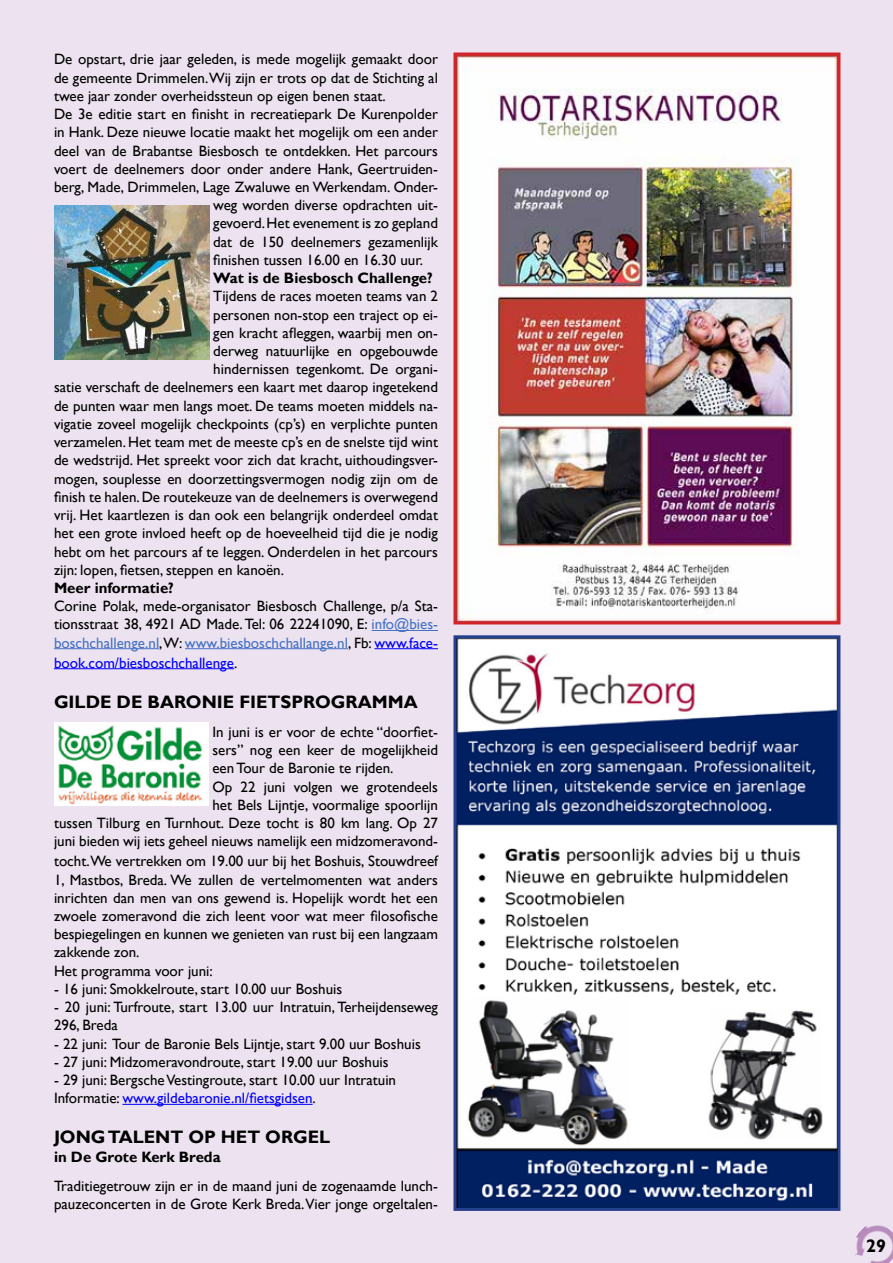
<style>
.page{position:relative;width:893px;height:1263px;background:#ede3f0}
.page>*{position:absolute;margin:0;border:0;box-sizing:border-box;transform-origin:0 0}
.t1{font:700 18px "Gill Sans";color:#000}
.t2{font:15px/18.1px "Gill Sans";color:#000}
.t3{font:700 15px "Gill Sans";color:#000}
.t4{font:15px "Gill Sans";color:#00f}
.s1{color:#4472c4}
.s2{color:#00f}
.s3{color:#000}
</style>
<div class="page">
<img style="left:855px;top:1225px;width:38px;height:38px">
<hr style="left:372px;top:630px;width:66px;height:1px;background:#4472c4">
<hr style="left:54px;top:648px;width:105px;height:1px;background:#4472c4">
<hr style="left:185px;top:648px;width:163px;height:1px;background:#4472c4">
<hr style="left:374px;top:648px;width:64px;height:1px;background:#00f">
<hr style="left:54px;top:668px;width:180px;height:1px;background:#00f">
<hr style="left:122px;top:1104px;width:191px;height:1px;background:#00f">
<img style="left:457px;top:56px;width:379px;height:564px">
<div style="left:453px;top:52px;width:387px;height:572px;border:3px solid #d2232a"></div>
<img style="left:457px;top:639px;width:379px;height:568px">
<div style="left:453px;top:635px;width:387px;height:576px;border:3px solid #25408f"></div>
<img style="left:55px;top:205px;width:154px;height:154px">
<img style="left:54px;top:722px;width:154px;height:83px">
<p class="t2" style="left:54px;top:51px;width:385px">De opstart, drie jaar geleden, is mede mogelijk gemaakt door</p>
<p class="t2" style="left:54px;top:69px;width:385px">de gemeente Drimmelen.Wij zijn er trots op dat de Stichting al</p>
<p class="t2" style="left:54px;top:87px;width:333px">twee jaar zonder overheidssteun op eigen benen staat.</p>
<p class="t2" style="left:54px;top:105px;width:385px">De 3e editie start en finisht in recreatiepark De Kurenpolder</p>
<p class="t2" style="left:54px;top:123px;width:385px">in Hank. Deze nieuwe locatie maakt het mogelijk om een ander</p>
<p class="t2" style="left:54px;top:142px;width:385px">deel van de Brabantse Biesbosch te ontdekken. Het parcours</p>
<p class="t2" style="left:54px;top:160px;width:385px">voert de deelnemers door onder andere Hank, Geertruiden-</p>
<p class="t2" style="left:54px;top:178px;width:385px">berg, Made, Drimmelen, Lage Zwaluwe en Werkendam. Onder-</p>
<p class="t2" style="left:213px;top:196px;width:226px">weg worden diverse opdrachten uit-</p>
<p class="t2" style="left:213px;top:215px;width:226px">gevoerd. Het evenement is zo gepland</p>
<p class="t2" style="left:213px;top:233px;width:226px">dat de 150 deelnemers gezamenlijk</p>
<p class="t2" style="left:213px;top:251px;width:211px">finishen tussen 16.00 en 16.30 uur.</p>
<p class="t3" style="left:213px;top:269px;width:221px">Wat is de Biesbosch Challenge?</p>
<p class="t2" style="left:213px;top:287px;width:226px">Tijdens de races moeten teams van 2</p>
<p class="t2" style="left:213px;top:306px;width:226px">personen non-stop een traject op ei-</p>
<p class="t2" style="left:213px;top:324px;width:226px">gen kracht afleggen, waarbij men on-</p>
<p class="t2" style="left:213px;top:342px;width:226px">derweg natuurlijke en opgebouwde</p>
<p class="t2" style="left:213px;top:360px;width:226px">hindernissen tegenkomt. De organi-</p>
<p class="t2" style="left:54px;top:379px;width:385px">satie verschaft de deelnemers een kaart met daarop ingetekend</p>
<p class="t2" style="left:54px;top:397px;width:385px">de punten waar men langs moet. De teams moeten middels na-</p>
<p class="t2" style="left:54px;top:415px;width:385px">vigatie zoveel mogelijk checkpoints (cp’s) en verplichte punten</p>
<p class="t2" style="left:54px;top:433px;width:385px">verzamelen. Het team met de meeste cp’s en de snelste tijd wint</p>
<p class="t2" style="left:54px;top:451px;width:385px">de wedstrijd. Het spreekt voor zich dat kracht, uithoudingsver-</p>
<p class="t2" style="left:54px;top:470px;width:385px">mogen, souplesse en doorzettingsvermogen nodig zijn om de</p>
<p class="t2" style="left:54px;top:488px;width:385px">finish te halen. De routekeuze van de deelnemers is overwegend</p>
<p class="t2" style="left:54px;top:506px;width:385px">vrij. Het kaartlezen is dan ook een belangrijk onderdeel omdat</p>
<p class="t2" style="left:54px;top:524px;width:385px">het een grote invloed heeft op de hoeveelheid tijd die je nodig</p>
<p class="t2" style="left:54px;top:543px;width:385px">hebt om het parcours af te leggen. Onderdelen in het parcours</p>
<p class="t2" style="left:54px;top:561px;width:232px">zijn: lopen, fietsen, steppen en kanoën.</p>
<p class="t3" style="left:54px;top:579px;width:121px">Meer informatie?</p>
<p class="t2" style="left:54px;top:597px;width:385px;text-align:justify">Corine Polak, mede-organisator Biesbosch Challenge, p/a Sta&shy;tionsstraat 38, 4921 AD Made. Tel: 06 22241090, E: <span class="s1">info@bies&shy;boschchallenge.nl</span>,W: <span class="s1">www.biesboschchallange.nl</span>, Fb: <span class="s2">www.face-</span></p>
<p class="t4" style="left:54px;top:654px;width:185px">book.com/biesboschchallenge<span class="s3">.</span></p>
<p class="t1" style="left:54px;top:691px;width:365px">GILDE DE BARONIE FIETSPROGRAMMA</p>
<p class="t2" style="left:212px;top:723px;width:227px">In juni is er voor de echte “doorfiet-</p>
<p class="t2" style="left:212px;top:741px;width:227px">sers” nog een keer de mogelijkheid</p>
<p class="t2" style="left:212px;top:759px;width:183px">een Tour de Baronie te rijden.</p>
<p class="t2" style="left:212px;top:778px;width:227px">Op 22 juni volgen we grotendeels</p>
<p class="t2" style="left:212px;top:796px;width:227px">het Bels Lijntje, voormalige spoorlijn</p>
<p class="t2" style="left:54px;top:814px;width:385px">tussen Tilburg en Turnhout. Deze tocht is 80 km lang. Op 27</p>
<p class="t2" style="left:54px;top:832px;width:385px">juni bieden wij iets geheel nieuws namelijk een midzomeravond-</p>
<p class="t2" style="left:54px;top:852px;width:385px">tocht.We vertrekken om 19.00 uur bij het Boshuis, Stouwdreef 1, Mastbos, Breda. We zullen de vertelmomenten wat anders inrichten dan men van ons gewend is. Hopelijk wordt het een zwoele zomeravond die zich leent voor wat meer filosofische bespiegelingen en kunnen we genieten van rust bij een langzaam zakkende zon.<br>Het programma voor juni:</p>
<p class="t2" style="left:54px;top:980px;width:290px">- 16 juni: Smokkelroute, start 10.00 uur Boshuis</p>
<p class="t2" style="left:54px;top:998px;width:385px">- 20 juni: Turfroute, start 13.00 uur Intratuin, Terheijdenseweg<br>296, Breda</p>
<p class="t2" style="left:54px;top:1035px;width:368px">- 22 juni: Tour de Baronie Bels Lijntje, start 9.00 uur Boshuis</p>
<p class="t2" style="left:54px;top:1053px;width:336px">- 27 juni: Midzomeravondroute, start 19.00 uur Boshuis</p>
<p class="t2" style="left:54px;top:1071px;width:344px">- 29 juni: Bergsche Vestingroute, start 10.00 uur Intratuin<br>Informatie: <span class="s2">www.gildebaronie.nl/fietsgidsen</span>.</p>
<p class="t1" style="left:54px;top:1126px;width:278px">JONG TALENT OP HET ORGEL</p>
<p class="t3" style="left:54px;top:1147px;width:168px">in De Grote Kerk Breda</p>
<p class="t2" style="left:54px;top:1177px;width:385px">Traditiegetrouw zijn er in de maand juni de zogenaamde lunch&shy;pauzeconcerten in de Grote Kerk Breda.Vier jonge orgeltalen-</p>
<p class="t1" style="left:866px;top:1234px;width:21px">29</p>
</div>
